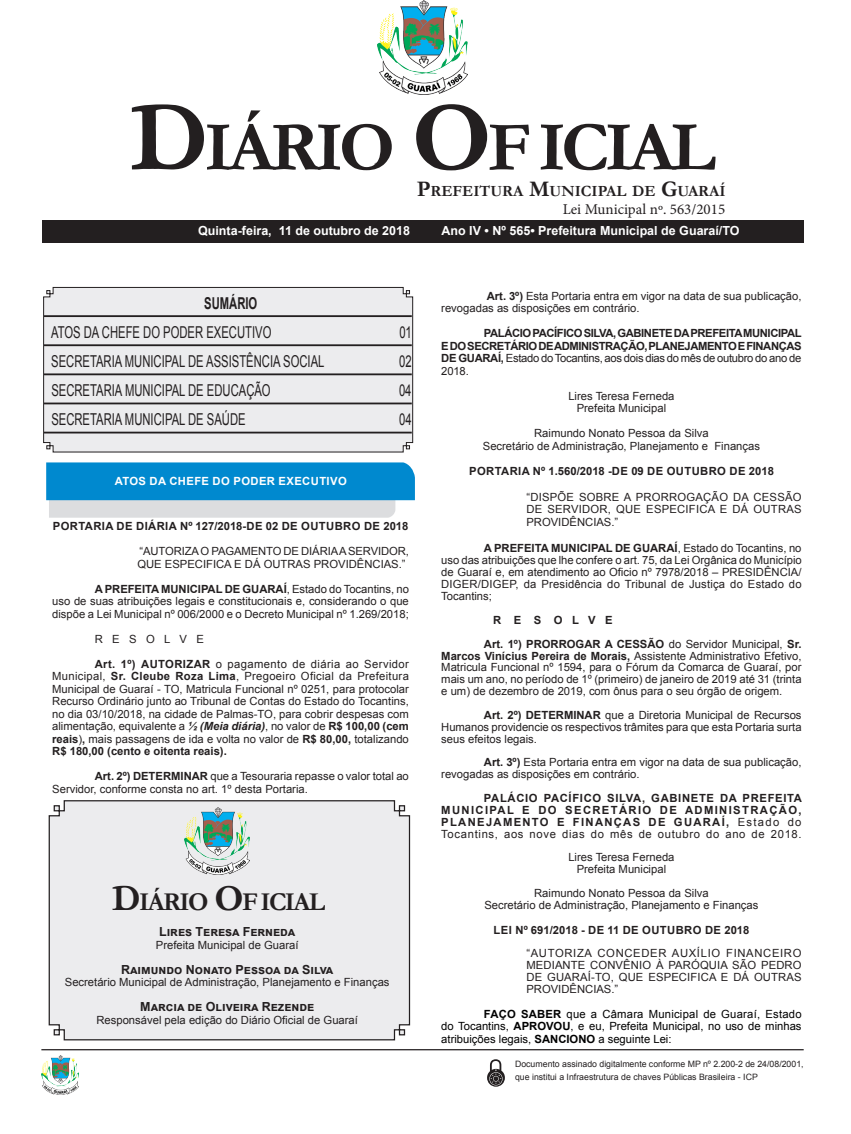
<style>
.page{position:relative;width:851px;height:1134px;background:#fff}
.page>*{position:absolute;margin:0;border:0;box-sizing:border-box;transform-origin:0 0}
.CORPO_DE_TEXTO{font:700 70.88px "Garamond";letter-spacing:-.06em;color:#231f20}
.CORPO_DE_TEXTO-2{font:700 25.88px "Garamond";letter-spacing:-.06em;color:#231f20}
.Nome_Secretário{font:16.38px "Arial";color:#231f20;scale:.69 1}
.Nome_Secretário-2{font:700 16.38px "Arial";color:#231f20;scale:.69 1}
.CORPO_DE_TEXTO-3{font:700 15.62px "Garamond";color:#231f20}
.t1{font:15px "Minion Pro";color:#231f20}
.t2{font:700 12.5px "Arial";color:#fff}
.Assinatura{font:700 12.5px "Arial";color:#231f20}
.CORPO_DE_TEXTO-4{font:11.25px/12.5px "Arial";color:#231f20;text-align:justify}
.Assinatura-2{font:11.25px "Arial";color:#231f20}
.CORPO_DE_TEXTO-5{font:700 11.25px/12.5px "Arial";letter-spacing:.03em;color:#231f20;text-align:justify}
.EMENTA{font:11.25px/12.5px "Arial";color:#231f20;text-align:justify}
.CORPO_DE_TEXTO-6{font:11.25px/12.5px "Arial";color:#000;text-align:justify}
.TITULOS{font:700 11.25px "Arial";letter-spacing:.035em;color:#231f20}
.t3{font:700 11.25px "Arial";letter-spacing:.035em;color:#fff}
.CORPO_DE_TEXTO-7{font:8.75px/12.5px "Arial";color:#231f20}
.s1{font-size:101.25px}
.s2{font-size:22.38px}
.s3{font-weight:700}
.s4{font-weight:700;font-style:italic}
.s5{font-size:36.88px}
.s6{font-weight:400}
</style>
<div class="page">
<div style="left:42px;top:220px;width:760px;height:22px;background:#231f20"></div>
<hr style="left:41px;top:1049px;width:762px;height:1px;background:#231f20">
<img style="left:378px;top:0;width:89px;height:95px">
<img style="left:41px;top:1056px;width:37px;height:39px">
<svg style="left:487px;top:1059px;width:18px;height:28px"></svg>
<div style="left:48px;top:800px;width:362px;height:241px;background:#ececee"></div>
<img style="left:185px;top:807px;width:64px;height:68px">
<svg style="left:43px;top:287px;width:370px;height:166px;background:#dcdcde"></svg>
<svg style="left:46px;top:462px;width:369px;height:56px;background:#49a5d5"></svg>
<p class="CORPO_DE_TEXTO" style="left:129px;top:99px;width:587px"><span class="s1">D</span>IÁRIO <span class="s1">O</span>F ICIAL</p>
<p class="CORPO_DE_TEXTO-3" style="left:417px;top:181px;width:310px"><span class="s2">P</span>REFEITURA <span class="s2">M</span>UNICIPAL DE <span class="s2">G</span>UARAÍ</p>
<p class="t1" style="left:562px;top:199px;width:164px">Lei Municipal nº. 563/2015</p>
<p class="EMENTA" style="left:374px;top:161px;width:5px">“</p>
<p class="t2" style="left:198px;top:222px;width:213px">Quinta-feira, 11 de outubro de 2018</p>
<p class="t2" style="left:441px;top:222px;width:299px">Ano IV • Nº 565• Prefeitura Municipal de Guaraí/TO</p>
<p class="Nome_Secretário-2" style="left:204px;top:292px;width:78px">SUMÁRIO</p>
<p class="Nome_Secretário" style="left:51px;top:321px;width:321px">ATOS DA CHEFE DO PODER EXECUTIVO</p>
<p class="Nome_Secretário" style="left:399px;top:321px;width:20px">01</p>
<p class="Nome_Secretário" style="left:51px;top:350px;width:397px">SECRETARIA MUNICIPAL DE ASSISTÊNCIA SOCIAL</p>
<p class="Nome_Secretário" style="left:399px;top:350px;width:20px">02</p>
<p class="Nome_Secretário" style="left:51px;top:379px;width:319px">SECRETARIA MUNICIPAL DE EDUCAÇÃO</p>
<p class="Nome_Secretário" style="left:399px;top:379px;width:20px">04</p>
<p class="Nome_Secretário" style="left:51px;top:408px;width:283px">SECRETARIA MUNICIPAL DE SAÚDE</p>
<p class="Nome_Secretário" style="left:399px;top:408px;width:20px">04</p>
<p class="t3" style="left:115px;top:474px;width:233px">ATOS DA CHEFE DO PODER EXECUTIVO</p>
<p class="TITULOS" style="left:53px;top:518px;width:357px">PORTARIA DE DIÁRIA Nº 127/2018-DE 02 DE OUTUBRO DE 2018</p>
<p class="EMENTA" style="left:137px;top:545px;width:273px">“AUTORIZA O PAGAMENTO DE DIÁRIA A SERVIDOR,<br>QUE ESPECIFICA E DÁ OUTRAS PROVIDÊNCIAS.”</p>
<p class="CORPO_DE_TEXTO-4" style="left:52px;top:582px;width:358px;text-indent:43px"><span class="s3">A PREFEITA MUNICIPAL DE GUARAÍ</span>, Estado do Tocantins, no uso de suas atribuições legais e constitucionais e, considerando o que dispõe a Lei Municipal nº 006/2000 e o Decreto Municipal nº 1.269/2018;</p>
<p class="CORPO_DE_TEXTO-4" style="left:95px;top:632px;width:111px">R E S O L V E</p>
<p class="CORPO_DE_TEXTO-4" style="left:52px;top:657px;width:358px;text-indent:43px"><span class="s3">Art. 1º) AUTORIZAR</span> o pagamento de diária ao Servidor Municipal, <span class="s3">Sr. Cleube Roza Lima</span>, Pregoeiro Oficial da Prefeitura Municipal de Guaraí - TO, Matricula Funcional nº 0251, para protocolar Recurso Ordinário junto ao Tribunal de Contas do Estado do Tocantins, no dia 03/10/2018, na cidade de Palmas-TO, para cobrir despesas com alimentação, equivalente a <span class="s4">½ (Meia diária)</span>, no valor de <span class="s3">R$ 100,00 (cem reais</span>)<span class="s3">,</span> mais passagens de ida e volta no valor de <span class="s3">R$ 80,00,</span> totalizando <span class="s3">R$ 180,00 (cento e oitenta reais).</span></p>
<p class="CORPO_DE_TEXTO-4" style="left:52px;top:770px;width:358px;text-indent:43px"><span class="s3">Art. 2º) DETERMINAR</span> que a Tesouraria repasse o valor total ao<br>Servidor, conforme consta no art. 1º desta Portaria.</p>
<p class="CORPO_DE_TEXTO-2" style="left:112px;top:884px;width:215px"><span class="s5">D</span>IÁRIO <span class="s5">O</span>F ICIAL</p>
<p class="Assinatura" style="left:159px;top:923px;width:137px">Lires Teresa Ferneda</p>
<p class="Assinatura-2" style="left:156px;top:937px;width:144px">Prefeita Municipal de Guaraí</p>
<p class="Assinatura" style="left:121px;top:961px;width:213px">Raimundo Nonato Pessoa da Silva</p>
<p class="Assinatura-2" style="left:65px;top:975px;width:326px">Secretário Municipal de Administração, Planejamento e Finanças</p>
<p class="Assinatura" style="left:140px;top:998px;width:175px">Marcia de Oliveira Rezende</p>
<p class="Assinatura-2" style="left:96px;top:1012px;width:263px">Responsável pela edição do Diário Oficial de Guaraí</p>
<p class="CORPO_DE_TEXTO-4" style="left:441px;top:290px;width:361px;text-indent:45px"><span class="s3">Art. 3º)</span> Esta Portaria entra em vigor na data de sua publicação, revogadas as disposições em contrário.</p>
<p class="CORPO_DE_TEXTO-5" style="left:441px;top:327px;width:362px;text-indent:43px">PALÁCIO PACÍFICO SILVA, GABINETE DA PREFEITA MUNICIPAL E DO SECRETÁRIO DE ADMINISTRAÇÃO, PLANEJAMENTO E FINANÇAS DE GUARAÍ, <span class="s6">Estado do Tocantins, aos dois dias do mês de outubro do ano de 2018.</span></p>
<p class="Assinatura-2" style="left:568px;top:388px;width:108px">Lires Teresa Ferneda</p>
<p class="Assinatura-2" style="left:576px;top:401px;width:91px">Prefeita Municipal</p>
<p class="Assinatura-2" style="left:534px;top:426px;width:176px">Raimundo Nonato Pessoa da Silva</p>
<p class="Assinatura-2" style="left:482px;top:438px;width:279px">Secretário de Administração, Planejamento e Finanças</p>
<p class="TITULOS" style="left:469px;top:463px;width:306px">PORTARIA Nº 1.560/2018 -DE 09 DE OUTUBRO DE 2018</p>
<p class="EMENTA" style="left:526px;top:491px;width:277px">“DISPÕE SOBRE A PRORROGAÇÃO DA CESSÃO DE SERVIDOR, QUE ESPECIFICA E DÁ OUTRAS PROVIDÊNCIAS.”</p>
<p class="CORPO_DE_TEXTO-4" style="left:441px;top:542px;width:362px;line-height:12px;text-indent:43px"><span class="s3">A PREFEITA MUNICIPAL DE GUARAÍ</span>, Estado do Tocantins, no uso das atribuições que lhe confere o art. 75, da Lei Orgânica do Município de Guaraí e, em atendimento ao Oficio nº 7978/2018 – PRESIDÊNCIA/ DIGER/DIGEP, da Presidência do Tribunal de Justiça do Estado do Tocantins;</p>
<p class="CORPO_DE_TEXTO-5" style="left:493px;top:614px;width:121px">R E S O L V E</p>
<p class="CORPO_DE_TEXTO-4" style="left:441px;top:638px;width:362px;line-height:11.9px;text-indent:43px"><span class="s3">Art. 1º) PRORROGAR A CESSÃO</span> do Servidor Municipal, <span class="s3">Sr.<br>Marcos Vinícius Pereira de Morais,</span> Assistente Administrativo Efetivo, Matricula Funcional nº 1594, para o Fórum da Comarca de Guaraí, por mais um ano, no período de 1º (primeiro) de janeiro de 2019 até 31 (trinta e um) de dezembro de 2019, com ônus para o seu órgão de origem.</p>
<p class="CORPO_DE_TEXTO-4" style="left:441px;top:709px;width:362px;line-height:11.9px;text-indent:43px"><span class="s3">Art. 2º) DETERMINAR</span> que a Diretoria Municipal de Recursos Humanos providencie os respectivos trâmites para que esta Portaria surta seus efeitos legais.</p>
<p class="CORPO_DE_TEXTO-4" style="left:441px;top:756px;width:361px;line-height:11.9px;text-indent:43px"><span class="s3">Art. 3º)</span> Esta Portaria entra em vigor na data de sua publicação, revogadas as disposições em contrário.</p>
<p class="CORPO_DE_TEXTO-5" style="left:441px;top:792px;width:362px;line-height:11.9px;text-indent:43px">PALÁCIO PACÍFICO SILVA, GABINETE DA PREFEITA MUNICIPAL E DO SECRETÁRIO DE ADMINISTRAÇÃO, PLANEJAMENTO E FINANÇAS DE GUARAÍ, <span class="s6">Estado do Tocantins, aos nove dias do mês de outubro do ano de 2018.</span></p>
<p class="Assinatura-2" style="left:568px;top:850px;width:108px">Lires Teresa Ferneda</p>
<p class="Assinatura-2" style="left:576px;top:861px;width:91px">Prefeita Municipal</p>
<p class="Assinatura-2" style="left:534px;top:885px;width:176px">Raimundo Nonato Pessoa da Silva</p>
<p class="Assinatura-2" style="left:484px;top:897px;width:275px">Secretário de Administração, Planejamento e Finanças</p>
<p class="TITULOS" style="left:493px;top:922px;width:257px">LEI Nº 691/2018 - DE 11 DE OUTUBRO DE 2018</p>
<p class="EMENTA" style="left:526px;top:947px;width:277px;line-height:11.9px">“AUTORIZA CONCEDER AUXÍLIO FINANCEIRO MEDIANTE CONVÊNIO À PARÓQUIA SÃO PEDRO DE GUARAÍ-TO, QUE ESPECIFICA E DÁ OUTRAS PROVIDÊNCIAS.”</p>
<p class="CORPO_DE_TEXTO-6" style="left:441px;top:1007px;width:362px;text-indent:43px"><span class="s3">FAÇO SABER</span> que a Câmara Municipal de Guaraí, Estado do Tocantins, <span class="s3">APROVOU</span>, e eu, Prefeita Municipal, no uso de minhas atribuições legais, <span class="s3">SANCIONO</span> a seguinte Lei:</p>
<p class="CORPO_DE_TEXTO-7" style="left:515px;top:1058px;width:290px">Documento assinado digitalmente conforme MP nº 2.200-2 de 24/08/2001, que institui a Infraestrutura de chaves Públicas Brasileira - ICP</p>
</div>
